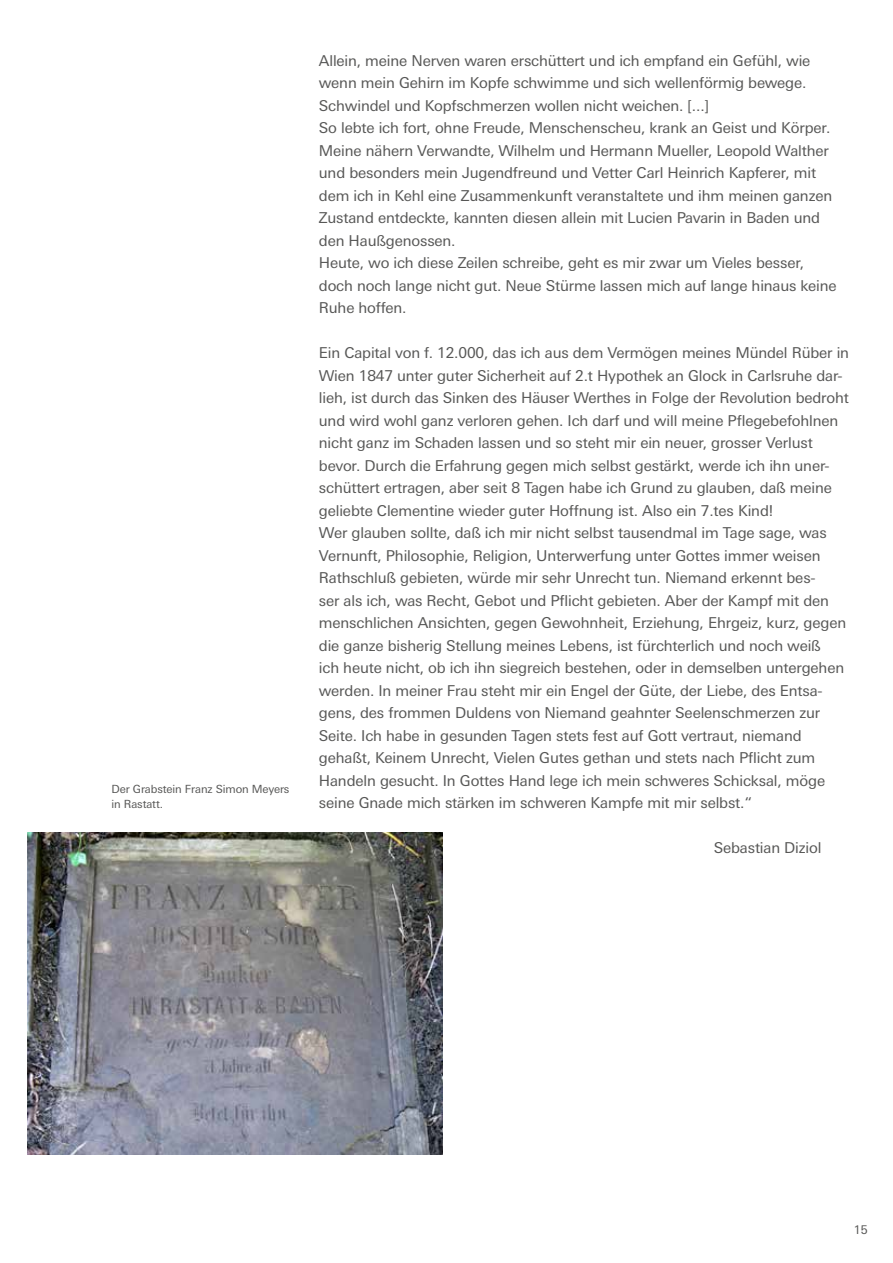
<style>
.page{position:relative;width:893px;height:1263px;background:#fff}
.page>*{position:absolute;margin:0;border:0;box-sizing:border-box;transform-origin:0 0}
.t1{font:15px/22.5px "LT Univers Basic";letter-spacing:-.01em;color:#575756}
.t2{font:12px "LT Univers Basic";color:#575756}
.t3{font:11.25px/15px "LT Univers Basic";letter-spacing:-.01em;color:#575756}
</style>
<div class="page">
<img style="left:28px;top:832px;width:414px;height:322px">
<p class="t3" style="left:112px;top:782px;width:179px">Der Grabstein Franz Simon Meyers in Rastatt.</p>
<p class="t1" style="left:319px;top:49px;width:519px">Allein, meine Nerven waren erschüttert und ich empfand ein Gefühl, wie wenn mein Gehirn im Kopfe schwimme und sich wellenförmig bewege.<br>Schwindel und Kopfschmerzen wollen nicht weichen. [...]<br>So lebte ich fort, ohne Freude, Menschenscheu, krank an Geist und Körper.<br>Meine nähern Verwandte, Wilhelm und Hermann Mueller, Leopold Walther und besonders mein Jugendfreund und Vetter Carl Heinrich Kapferer, mit dem ich in Kehl eine Zusammenkunft veranstaltete und ihm meinen ganzen Zustand entdeckte, kannten diesen allein mit Lucien Pavarin in Baden und den Haußgenossen.<br>Heute, wo ich diese Zeilen schreibe, geht es mir zwar um Vieles besser, doch noch lange nicht gut. Neue Stürme lassen mich auf lange hinaus keine Ruhe hoffen.</p>
<p class="t1" style="left:319px;top:342px;width:532px">Ein Capital von f. 12.000, das ich aus dem Vermögen meines Mündel Rüber in Wien 1847 unter guter Sicherheit auf 2.t Hypothek an Glock in Carlsruhe dar&shy;lieh, ist durch das Sinken des Häuser Werthes in Folge der Revolution bedroht und wird wohl ganz verloren gehen. Ich darf und will meine Pflegebefohlnen nicht ganz im Schaden lassen und so steht mir ein neuer, grosser Verlust bevor. Durch die Erfahrung gegen mich selbst gestärkt, werde ich ihn uner&shy;schüttert ertragen, aber seit 8 Tagen habe ich Grund zu glauben, daß meine geliebte Clementine wieder guter Hoffnung ist. Also ein 7.tes Kind!<br>Wer glauben sollte, daß ich mir nicht selbst tausendmal im Tage sage, was Vernunft, Philosophie, Religion, Unterwerfung unter Gottes immer weisen Rathschluß gebieten, würde mir sehr Unrecht tun. Niemand erkennt bes-<br>ser als ich, was Recht, Gebot und Pflicht gebieten. Aber der Kampf mit den menschlichen Ansichten, gegen Gewohnheit, Erziehung, Ehrgeiz, kurz, gegen die ganze bisherig Stellung meines Lebens, ist fürchterlich und noch weiß<br>ich heute nicht, ob ich ihn siegreich bestehen, oder in demselben untergehen werden. In meiner Frau steht mir ein Engel der Güte, der Liebe, des Entsa&shy;gens, des frommen Duldens von Niemand geahnter Seelenschmerzen zur Seite. Ich habe in gesunden Tagen stets fest auf Gott vertraut, niemand gehaßt, Keinem Unrecht, Vielen Gutes gethan und stets nach Pflicht zum Handeln gesucht. In Gottes Hand lege ich mein schweres Schicksal, möge seine Gnade mich stärken im schweren Kampfe mit mir selbst.“</p>
<p class="t1" style="left:714px;top:837px;width:109px">Sebastian Diziol</p>
<p class="t2" style="left:854px;top:1222px;width:15px">15</p>
</div>
